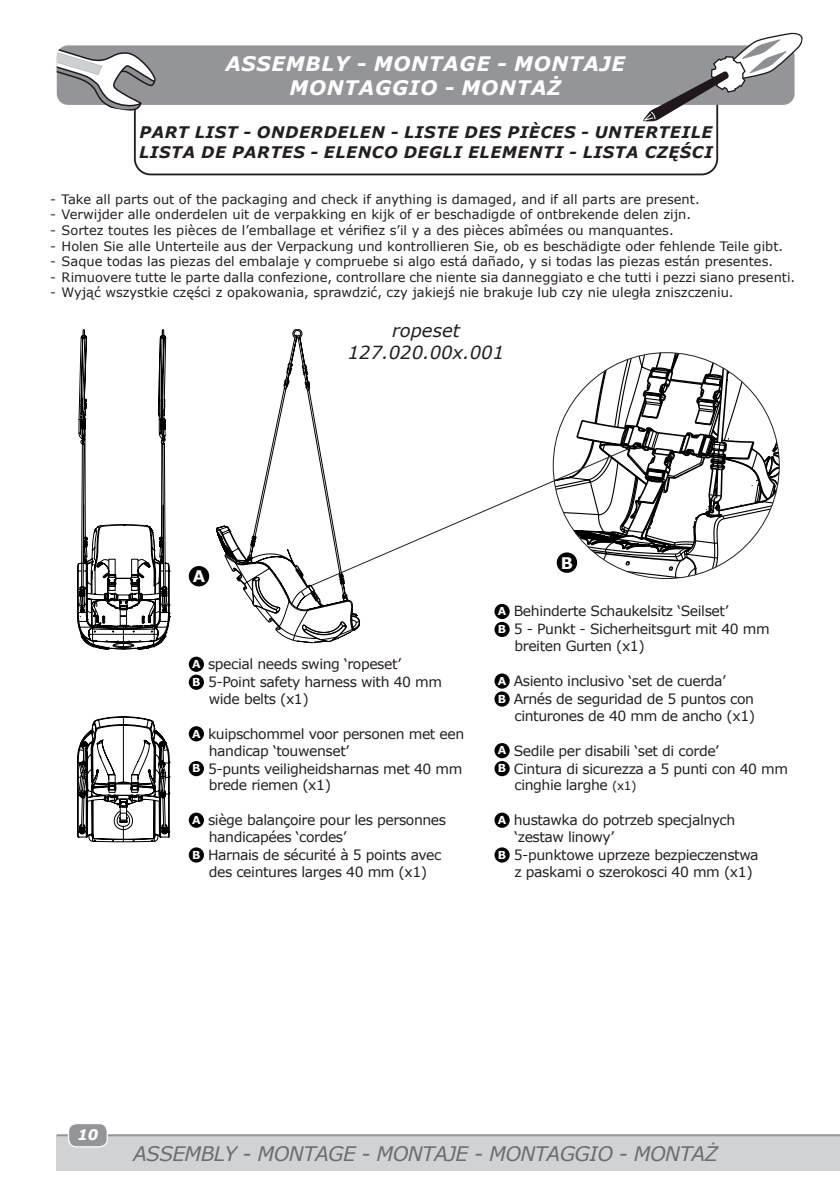
<style>
.page{position:relative;width:840px;height:1191px;background:#fff}
.page>*{position:absolute;margin:0;border:0;box-sizing:border-box;transform-origin:0 0}
.titel_onderaan{font:italic 20px "Verdana";letter-spacing:-.03em;color:#6c6d70}
.witte_titel{font:italic 700 20px/24px "Verdana";letter-spacing:.035em;color:#fff;text-align:center}
.titel_cover_descript{font:italic 18px "Verdana";color:#231f20}
.titel_-_assembly{font:italic 700 16px/20px "Verdana";letter-spacing:.035em;color:#231f20}
.cijfer_letter_in_cir{font:700 16px "Verdana";color:#fff}
.t1{font:italic 700 14.6px "Verdana";color:#fff}
.part_list{font:14px/16.8px "Verdana";letter-spacing:-.03em;color:#231f20}
.take_parts{font:13px "Verdana";color:#231f20}
.kleine_letter_in_cir{font:700 11px "Verdana";color:#fff}
.s1{font-size:12px}
</style>
<div class="page">
<div style="left:57px;top:1135px;width:782px;height:35px;background:#d1d2d4"></div>
<hr style="left:57px;top:1134px;width:782px;height:2px;background:#939598">
<div style="left:68px;top:1123px;width:39px;height:23px;background:#939598;border-radius:8px"></div>
<div style="left:68px;top:1123px;width:40px;height:24px;border:1px solid #fff;border-radius:8px"></div>
<div style="left:134px;top:88px;width:583px;height:87px;border:2px solid #231f20;border-radius:16px"></div>
<div style="left:57px;top:45px;width:737px;height:60px;background:#939598;border-radius:11px"></div>
<svg style="left:642px;top:33px;width:160px;height:88px"></svg>
<svg style="left:57px;top:45px;width:99px;height:66px"></svg>
<svg style="left:631px;top:552px;width:109px;height:26px"></svg>
<svg style="left:554px;top:353px;width:224px;height:199px"></svg>
<svg style="left:77px;top:329px;width:93px;height:321px"></svg>
<svg style="left:77px;top:716px;width:93px;height:126px"></svg>
<svg style="left:360px;top:447px;width:271px;height:127px"></svg>
<div style="left:189px;top:566px;width:20px;height:20px;background:#000;border-radius:50%"></div>
<div style="left:556px;top:552px;width:21px;height:21px;background:#000;border-radius:50%"></div>
<div style="left:189px;top:656px;width:15px;height:16px;background:#000;border-radius:50%"></div>
<div style="left:189px;top:674px;width:15px;height:16px;background:#000;border-radius:50%"></div>
<div style="left:189px;top:726px;width:15px;height:15px;background:#000;border-radius:50%"></div>
<div style="left:189px;top:761px;width:15px;height:15px;background:#000;border-radius:50%"></div>
<div style="left:189px;top:812px;width:15px;height:15px;background:#000;border-radius:50%"></div>
<div style="left:189px;top:847px;width:15px;height:15px;background:#000;border-radius:50%"></div>
<div style="left:494px;top:604px;width:15px;height:15px;background:#000;border-radius:50%"></div>
<div style="left:494px;top:622px;width:15px;height:15px;background:#000;border-radius:50%"></div>
<div style="left:494px;top:673px;width:15px;height:15px;background:#000;border-radius:50%"></div>
<div style="left:494px;top:691px;width:15px;height:15px;background:#000;border-radius:50%"></div>
<div style="left:494px;top:743px;width:15px;height:15px;background:#000;border-radius:50%"></div>
<div style="left:494px;top:761px;width:15px;height:15px;background:#000;border-radius:50%"></div>
<div style="left:494px;top:812px;width:15px;height:15px;background:#000;border-radius:50%"></div>
<div style="left:494px;top:847px;width:15px;height:15px;background:#000;border-radius:50%"></div>
<svg style="left:216px;top:329px;width:144px;height:314px"></svg>
<p class="witte_titel" style="left:225px;top:51px;width:401px">ASSEMBLY - MONTAGE - MONTAJE<br>MONTAGGIO - MONTAŻ</p>
<p class="titel_-_assembly" style="left:139px;top:122px;width:574px">PART LIST - ONDERDELEN - LISTE DES PIÈCES - UNTERTEILE<br>LISTA DE PARTES - ELENCO DEGLI ELEMENTI - LISTA CZĘŚCI</p>
<p class="take_parts" style="left:50px;top:190px;width:650px">- Take all parts out of the packaging and check if anything is damaged, and if all parts are present.</p>
<p class="take_parts" style="left:50px;top:206px;width:642px">- Verwijder alle onderdelen uit de verpakking en kijk of er beschadigde of ontbrekende delen zijn.</p>
<p class="take_parts" style="left:50px;top:221px;width:624px">- Sortez toutes les pièces de l’emballage et vérifiez s’il y a des pièces abîmées ou manquantes.</p>
<p class="take_parts" style="left:50px;top:237px;width:734px">- Holen Sie alle Unterteile aus der Verpackung und kontrollieren Sie, ob es beschädigte oder fehlende Teile gibt.</p>
<p class="take_parts" style="left:50px;top:252px;width:724px">- Saque todas las piezas del embalaje y compruebe si algo está dañado, y si todas las piezas están presentes.</p>
<p class="take_parts" style="left:50px;top:268px;width:746px">- Rimuovere tutte le parte dalla confezione, controllare che niente sia danneggiato e che tutti i pezzi siano presenti.</p>
<p class="take_parts" style="left:50px;top:284px;width:684px">- Wyjąć wszystkie części z opakowania, sprawdzić, czy jakiejś nie brakuje lub czy nie uległa zniszczeniu.</p>
<p class="cijfer_letter_in_cir" style="left:193px;top:565px;width:14px">A</p>
<p class="titel_cover_descript" style="left:392px;top:318px;width:69px">ropeset</p>
<p class="titel_cover_descript" style="left:347px;top:340px;width:158px">127.020.00x.001</p>
<p class="cijfer_letter_in_cir" style="left:560px;top:551px;width:14px">B</p>
<p class="kleine_letter_in_cir" style="left:192px;top:656px;width:10px">A</p>
<p class="part_list" style="left:208px;top:655px;width:194px">special needs swing ‘ropeset’</p>
<p class="kleine_letter_in_cir" style="left:192px;top:674px;width:10px">B</p>
<p class="part_list" style="left:208px;top:673px;width:235px">5-Point safety harness with 40 mm wide belts (x1)</p>
<p class="kleine_letter_in_cir" style="left:192px;top:726px;width:10px">A</p>
<p class="part_list" style="left:208px;top:725px;width:258px">kuipschommel voor personen met een handicap ‘touwenset’</p>
<p class="kleine_letter_in_cir" style="left:192px;top:760px;width:10px">B</p>
<p class="part_list" style="left:208px;top:760px;width:256px">5-punts veiligheidsharnas met 40 mm brede riemen (x1)</p>
<p class="kleine_letter_in_cir" style="left:192px;top:812px;width:10px">A</p>
<p class="part_list" style="left:208px;top:811px;width:239px">siège balançoire pour les personnes</p>
<p class="part_list" style="left:209px;top:828px;width:139px">handicapées ‘cordes’</p>
<p class="kleine_letter_in_cir" style="left:192px;top:847px;width:10px">B</p>
<p class="part_list" style="left:208px;top:846px;width:235px">Harnais de sécurité à 5 points avec des ceintures larges 40 mm (x1)</p>
<p class="kleine_letter_in_cir" style="left:497px;top:603px;width:10px">A</p>
<p class="part_list" style="left:513px;top:603px;width:216px">Behinderte Schaukelsitz ‘Seilset’</p>
<p class="kleine_letter_in_cir" style="left:497px;top:621px;width:10px">B</p>
<p class="part_list" style="left:513px;top:621px;width:257px">5 - Punkt - Sicherheitsgurt mit 40 mm breiten Gurten (x1)</p>
<p class="kleine_letter_in_cir" style="left:497px;top:673px;width:10px">A</p>
<p class="part_list" style="left:513px;top:672px;width:213px">Asiento inclusivo ‘set de cuerda’</p>
<p class="kleine_letter_in_cir" style="left:497px;top:691px;width:10px">B</p>
<p class="part_list" style="left:513px;top:690px;width:243px">Arnés de seguridad de 5 puntos con cinturones de 40 mm de ancho (x1)</p>
<p class="kleine_letter_in_cir" style="left:497px;top:742px;width:10px">A</p>
<p class="part_list" style="left:513px;top:742px;width:207px">Sedile per disabili ‘set di corde’</p>
<p class="kleine_letter_in_cir" style="left:497px;top:760px;width:10px">B</p>
<p class="part_list" style="left:513px;top:760px;width:276px">Cintura di sicurezza a 5 punti con 40 mm cinghie larghe <span class="s1">(x1)</span></p>
<p class="kleine_letter_in_cir" style="left:497px;top:812px;width:10px">A</p>
<p class="part_list" style="left:513px;top:811px;width:223px">hustawka do potrzeb specjalnych ‘zestaw linowy’</p>
<p class="kleine_letter_in_cir" style="left:497px;top:847px;width:10px">B</p>
<p class="part_list" style="left:513px;top:846px;width:246px">5-punktowe uprzeze bezpieczenstwa z paskami o szerokosci 40 mm (x1)</p>
<p class="t1" style="left:77px;top:1124px;width:22px">10</p>
<p class="titel_onderaan" style="left:133px;top:1140px;width:586px">ASSEMBLY - MONTAGE - MONTAJE - MONTAGGIO - MONTAŻ</p>
</div>
